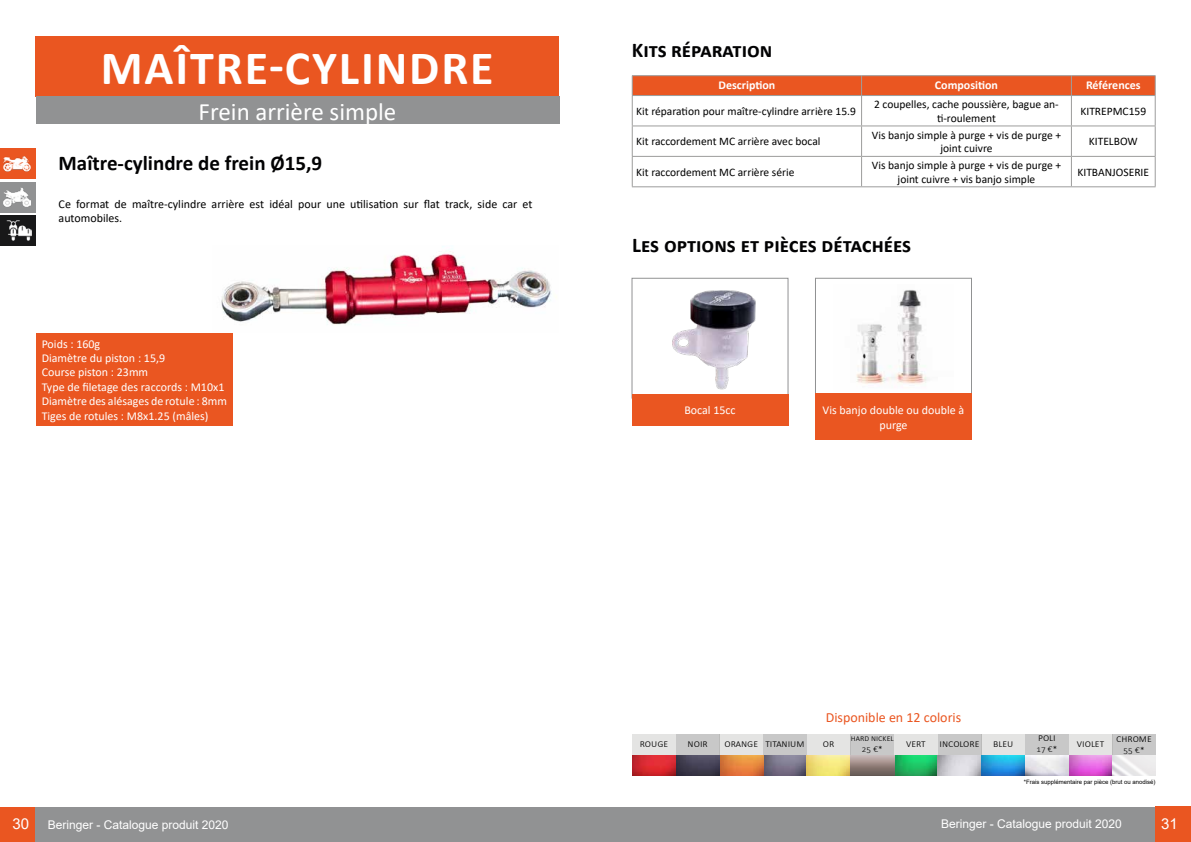
<style>
.page{position:relative;width:1191px;height:842px;background:#fff}
.page>*{position:absolute;margin:0;border:0;box-sizing:border-box;transform-origin:0 0}
.t1{font:700 48px "Calibri";letter-spacing:.04em;color:#fff}
.t2{font:25px "Calibri";color:#fff}
.t3{font:700 21px "Calibri";color:#020203}
.t4{font:15px "Arial";color:#fff}
.t5{font:14px "Calibri";color:#ea5621}
.t6{font:12px/14.4px "Calibri";color:#fff}
.t7{font:12px/14.4px "Calibri";color:#000}
.t8{font:12px "Arial";color:#fff}
.t9{font:700 12px "Calibri";color:#fff}
.t10{font:11.5px/13.8px "Calibri";color:#000;text-align:center}
.t11{font:300 11px "Calibri";color:#000}
.t12{font:300 9px/10.8px "Calibri";color:#000;text-align:center}
.t13{font:6px "Arial";color:#000}
.s1{font-size:15px}
</style>
<div class="page">
<div style="left:595px;top:807px;width:560px;height:35px;background:#919293"></div>
<div style="left:35px;top:807px;width:560px;height:35px;background:#919293"></div>
<div style="left:0;top:807px;width:35px;height:35px;background:#ea5621"></div>
<div style="left:1155px;top:806px;width:36px;height:36px;background:#ea5621"></div>
<div style="left:36px;top:36px;width:523px;height:60px;background:#ea5621"></div>
<div style="left:36px;top:96px;width:523px;height:28px;background:#919293"></div>
<div style="left:0;top:149px;width:36px;height:30px;background:#ea5621"></div>
<div style="left:0;top:182px;width:36px;height:30px;background:#919293"></div>
<img style="left:4px;top:187px;width:26px;height:20px">
<img style="left:4px;top:156px;width:27px;height:16px">
<img style="left:221px;top:246px;width:331px;height:79px">
<div style="left:36px;top:333px;width:197px;height:92px;background:#ea5621"></div>
<div style="left:1068px;top:734px;width:44px;height:21px;background:#e4e4e3"></div>
<div style="left:1112px;top:734px;width:43px;height:21px;background:#c8c8c8"></div>
<div style="left:981px;top:734px;width:44px;height:21px;background:#e4e4e3"></div>
<div style="left:1025px;top:734px;width:43px;height:21px;background:#c8c8c8"></div>
<div style="left:937px;top:734px;width:44px;height:21px;background:#c8c8c8"></div>
<div style="left:894px;top:734px;width:43px;height:21px;background:#e4e4e3"></div>
<div style="left:850px;top:734px;width:44px;height:21px;background:#c8c8c8"></div>
<div style="left:807px;top:734px;width:43px;height:21px;background:#e4e4e3"></div>
<div style="left:719px;top:734px;width:44px;height:21px;background:#e4e4e3"></div>
<div style="left:763px;top:734px;width:44px;height:21px;background:#c8c8c8"></div>
<div style="left:632px;top:734px;width:44px;height:21px;background:#e4e4e3"></div>
<div style="left:676px;top:734px;width:43px;height:21px;background:#c8c8c8"></div>
<img style="left:1068px;top:755px;width:44px;height:20px">
<svg style="left:763px;top:755px;width:43px;height:20px"></svg>
<svg style="left:719px;top:755px;width:44px;height:20px"></svg>
<svg style="left:1112px;top:755px;width:43px;height:20px"></svg>
<svg style="left:894px;top:755px;width:43px;height:20px"></svg>
<svg style="left:676px;top:755px;width:43px;height:20px"></svg>
<svg style="left:937px;top:755px;width:44px;height:20px"></svg>
<svg style="left:632px;top:755px;width:44px;height:20px"></svg>
<svg style="left:806px;top:755px;width:44px;height:20px"></svg>
<svg style="left:981px;top:755px;width:44px;height:20px"></svg>
<div style="left:850px;top:755px;width:44px;height:20px;background:linear-gradient(to bottom,#ccb7b5,#695b55)"></div>
<svg style="left:1025px;top:755px;width:43px;height:20px"></svg>
<img style="left:672px;top:290px;width:84px;height:100px">
<div style="left:632px;top:278px;width:156px;height:120px;border:1px solid #919293"></div>
<div style="left:632px;top:394px;width:156px;height:31px;background:#ea5621"></div>
<img style="left:856px;top:290px;width:72px;height:94px">
<div style="left:815px;top:278px;width:156px;height:120px;border:1px solid #919293"></div>
<div style="left:815px;top:394px;width:156px;height:46px;background:#ea5621"></div>
<div style="left:0;top:215px;width:36px;height:31px;background:#181819"></div>
<img style="left:6px;top:220px;width:26px;height:21px">
<hr style="left:632px;top:75px;width:229px;height:1px;background:#9d9d9c">
<hr style="left:861px;top:75px;width:210px;height:1px;background:#9d9d9c">
<hr style="left:1071px;top:75px;width:84px;height:1px;background:#9d9d9c">
<div style="left:632px;top:76px;width:523px;height:19px;background:#ea5621"></div>
<hr style="left:632px;top:95px;width:229px;height:1px;background:#9d9d9c">
<hr style="left:632px;top:96px;width:1px;height:30px;background:#9d9d9c">
<hr style="left:861px;top:95px;width:210px;height:1px;background:#9d9d9c">
<hr style="left:861px;top:96px;width:1px;height:30px;background:#9d9d9c">
<hr style="left:1071px;top:95px;width:84px;height:1px;background:#9d9d9c">
<hr style="left:1071px;top:96px;width:1px;height:30px;background:#9d9d9c">
<hr style="left:1154px;top:96px;width:1px;height:30px;background:#9d9d9c">
<hr style="left:632px;top:126px;width:229px;height:1px;background:#9d9d9c">
<hr style="left:632px;top:126px;width:1px;height:30px;background:#9d9d9c">
<hr style="left:861px;top:126px;width:210px;height:1px;background:#9d9d9c">
<hr style="left:861px;top:126px;width:1px;height:30px;background:#9d9d9c">
<hr style="left:1071px;top:126px;width:84px;height:1px;background:#9d9d9c">
<hr style="left:1071px;top:126px;width:1px;height:30px;background:#9d9d9c">
<hr style="left:1154px;top:126px;width:1px;height:30px;background:#9d9d9c">
<hr style="left:632px;top:156px;width:229px;height:1px;background:#9d9d9c">
<svg style="left:632px;top:157px;width:1px;height:29px"></svg>
<hr style="left:861px;top:156px;width:210px;height:1px;background:#9d9d9c">
<svg style="left:861px;top:157px;width:1px;height:29px"></svg>
<hr style="left:1071px;top:156px;width:84px;height:1px;background:#9d9d9c">
<svg style="left:1071px;top:157px;width:1px;height:29px"></svg>
<svg style="left:1154px;top:157px;width:1px;height:29px"></svg>
<hr style="left:632px;top:186px;width:229px;height:1px;background:#9d9d9c">
<hr style="left:861px;top:186px;width:210px;height:1px;background:#9d9d9c">
<hr style="left:1071px;top:186px;width:84px;height:1px;background:#9d9d9c">
<h1 class="t1" style="left:101px;top:34px;width:394px">MAÎTRE-CYLINDRE</h1>
<h2 class="t2" style="left:199px;top:94px;width:199px">Frein arrière simple</h2>
<h3 class="t3" style="left:59px;top:148px;width:265px">Maître-cylindre de frein Ø15,9</h3>
<p class="t7" style="left:59px;top:196px;width:475px">Ce format de maître-cylindre arrière est idéal pour une utilisation sur flat track, side car et automobiles.</p>
<p class="t6" style="left:42px;top:336px;width:187px">Poids : 160g<br>Diamètre du piston : 15,9<br>Course piston : 23mm<br>Type de filetage des raccords : M10x1<br>Diamètre des alésages de rotule : 8mm<br>Tiges de rotules : M8x1.25 (mâles)</p>
<h3 class="t3" style="left:632px;top:36px;width:142px">Kits réparation</h3>
<p class="t9" style="left:718px;top:76px;width:58px">Description</p>
<p class="t9" style="left:935px;top:76px;width:65px">Composition</p>
<p class="t9" style="left:1086px;top:76px;width:56px">Références</p>
<p class="t10" style="left:636px;top:104px;width:221px">Kit réparation pour maître-cylindre arrière 15.9</p>
<p class="t10" style="left:874px;top:97px;width:186px">2 coupelles, cache poussière, bague an&shy;ti-roulement</p>
<p class="t10" style="left:1080px;top:104px;width:67px">KITREPMC159</p>
<p class="t10" style="left:636px;top:134px;width:186px">Kit raccordement MC arrière avec bocal</p>
<p class="t10" style="left:872px;top:128px;width:191px">Vis banjo simple à purge + vis de purge + joint cuivre</p>
<p class="t10" style="left:1088px;top:134px;width:50px">KITELBOW</p>
<p class="t10" style="left:636px;top:165px;width:160px">Kit raccordement MC arrière série</p>
<p class="t10" style="left:872px;top:158px;width:191px">Vis banjo simple à purge + vis de purge + joint cuivre + vis banjo simple</p>
<p class="t10" style="left:1077px;top:165px;width:73px">KITBANJOSERIE</p>
<h3 class="t3" style="left:632px;top:230px;width:280px">Les options et pièces détachées</h3>
<p class="t6" style="left:684px;top:403px;width:53px">Bocal 15cc</p>
<p class="t6" style="left:822px;top:403px;width:143px;text-align:center">Vis banjo double ou double à purge</p>
<p class="t5" style="left:825px;top:708px;width:137px">Disponible en 12 coloris</p>
<p class="t12" style="left:851px;top:732px;width:44px">hard nickel<br>25 €*</p>
<p class="t11" style="left:1038px;top:731px;width:19px">poli</p>
<p class="t11" style="left:640px;top:736px;width:30px">rouge</p>
<p class="t11" style="left:687px;top:736px;width:22px">noir</p>
<p class="t11" style="left:724px;top:736px;width:81px">orange titanium</p>
<p class="t11" style="left:823px;top:736px;width:13px">or</p>
<p class="t11" style="left:906px;top:736px;width:21px">vert</p>
<p class="t11" style="left:993px;top:736px;width:22px">bleu</p>
<p class="t11" style="left:1077px;top:736px;width:29px">violet</p>
<p class="t11" style="left:939px;top:737px;width:41px">incolore</p>
<p class="t12" style="left:1036px;top:744px;width:22px">17 €*</p>
<p class="t11" style="left:1116px;top:731px;width:37px">chrome</p>
<p class="t12" style="left:1123px;top:744px;width:22px">55 €*</p>
<p class="t13" style="left:1023px;top:778px;width:133px">*Frais supplémentaire par pièce (brut ou anodisé)</p>
<p class="t8" style="left:13px;top:816px;width:217px"><span class="s1">30</span> Beringer - Catalogue produit 2020</p>
<p class="t8" style="left:941px;top:816px;width:182px">Beringer - Catalogue produit 2020</p>
<h3 class="t4" style="left:1161px;top:813px;width:18px">31</h3>
</div>
